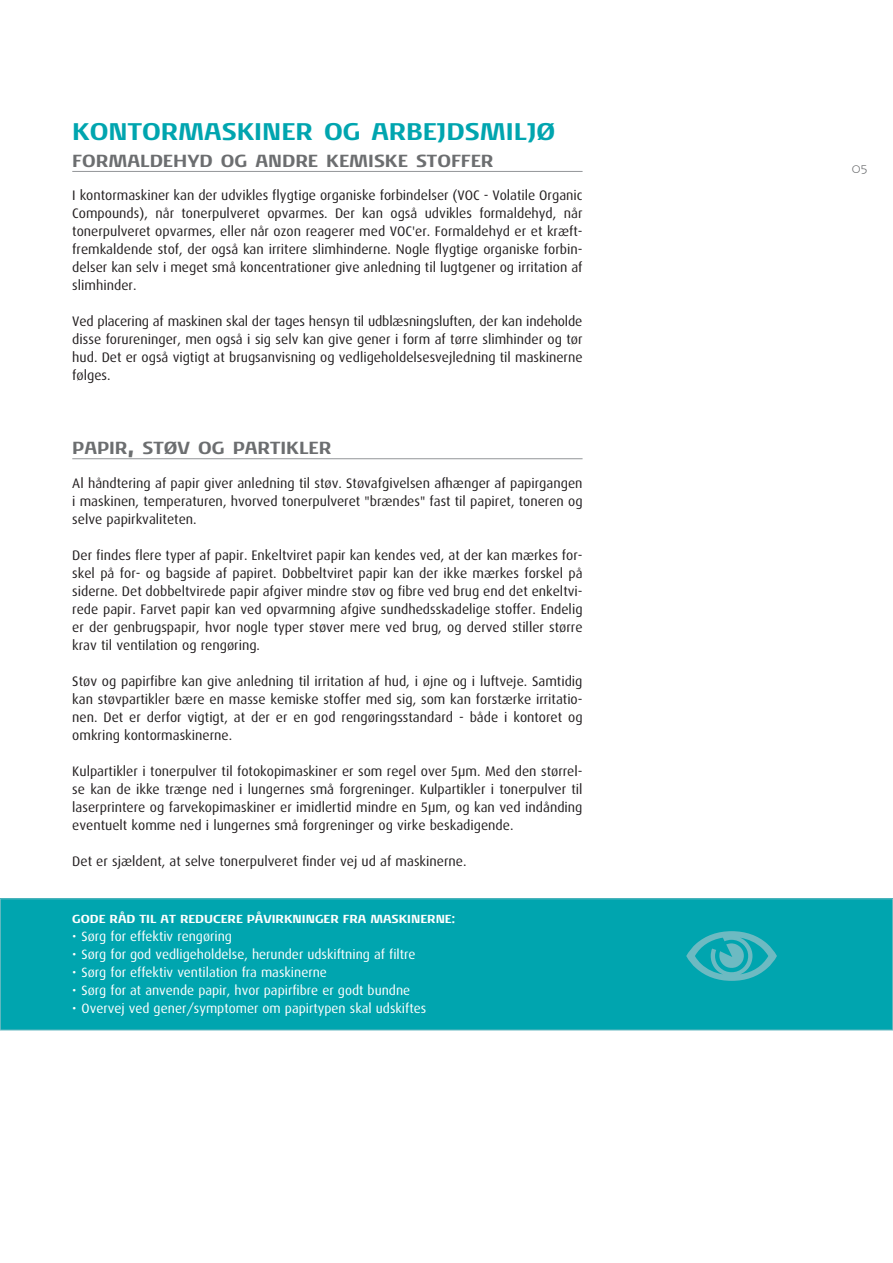
<style>
.page{position:relative;width:893px;height:1263px;background:#fff}
.page>*{position:absolute;margin:0;border:0;box-sizing:border-box;transform-origin:0 0}
.t1{font:108px "TT4567 O00";color:#6dbac2}
.t2{font:700 24.75px "Noa LT Std";color:#00a5af}
.t3{font:700 18px "Noa LT Std";color:#6c6e70}
.t4{font:13.8px/18px "Dax";color:#231f20;text-align:justify}
.t5{font:13.5px "Dax";color:#fff}
.t6{font:300 13.5px "Noa LT Std";color:#6c6e70}
.t7{font:700 12px "Noa LT Std";color:#fff}
.s1{font-size:24px}
</style>
<div class="page">
<div style="left:0;top:899px;width:893px;height:131px;background:#00a5af"></div>
<div style="left:0;top:898px;width:893px;height:132px;border:1px solid #6dbac2"></div>
<hr style="left:72px;top:171px;width:511px;height:1px;background:#939598">
<hr style="left:72px;top:458px;width:511px;height:1px;background:#939598">
<h2 class="t2" style="left:72px;top:123px;width:484px">KONTORMASKINER OG ARBEJDSMILJØ</h2>
<h3 class="t3" style="left:72px;top:154px;width:423px">FORMALDEHYD OG ANDRE KEMISKE STOFFER</h3>
<p class="t4" style="left:72px;top:187px;width:512px">I kontormaskiner kan der udvikles flygtige organiske forbindelser (VOC - Volatile Organic Compounds), når tonerpulveret opvarmes. Der kan også udvikles formaldehyd, når tonerpulveret opvarmes, eller når ozon reagerer med VOC'er. Formaldehyd er et kræft&shy;fremkaldende stof, der også kan irritere slimhinderne. Nogle flygtige organiske forbin&shy;delser kan selv i meget små koncentrationer give anledning til lugtgener og irritation af slimhinder.</p>
<p class="t4" style="left:72px;top:313px;width:512px">Ved placering af maskinen skal der tages hensyn til udblæsningsluften, der kan indeholde disse forureninger, men også i sig selv kan give gener i form af tørre slimhinder og tør hud. Det er også vigtigt at brugsanvisning og vedligeholdelsesvejledning til maskinerne følges.</p>
<h3 class="t3" style="left:72px;top:441px;width:261px">PAPIR<span class="s1">,</span> STØV OG PARTIKLER</h3>
<p class="t4" style="left:72px;top:475px;width:512px">Al håndtering af papir giver anledning til støv. Støvafgivelsen afhænger af papirgangen i maskinen, temperaturen, hvorved tonerpulveret "brændes" fast til papiret, toneren og selve papirkvaliteten.</p>
<p class="t4" style="left:72px;top:547px;width:512px">Der findes flere typer af papir. Enkeltviret papir kan kendes ved, at der kan mærkes for&shy;skel på for- og bagside af papiret. Dobbeltviret papir kan der ikke mærkes forskel på siderne. Det dobbeltvirede papir afgiver mindre støv og fibre ved brug end det enkeltvi&shy;rede papir. Farvet papir kan ved opvarmning afgive sundhedsskadelige stoffer. Endelig er der genbrugspapir, hvor nogle typer støver mere ved brug, og derved stiller større krav til ventilation og rengøring.</p>
<p class="t4" style="left:72px;top:673px;width:512px">Støv og papirfibre kan give anledning til irritation af hud, i øjne og i luftveje. Samtidig kan støvpartikler bære en masse kemiske stoffer med sig, som kan forstærke irritatio&shy;nen. Det er derfor vigtigt, at der er en god rengøringsstandard - både i kontoret og omkring kontormaskinerne.</p>
<p class="t4" style="left:72px;top:763px;width:512px">Kulpartikler i tonerpulver til fotokopimaskiner er som regel over 5μm. Med den størrel&shy;se kan de ikke trænge ned i lungernes små forgreninger. Kulpartikler i tonerpulver til laserprintere og farvekopimaskiner er imidlertid mindre en 5μm, og kan ved indånding eventuelt komme ned i lungernes små forgreninger og virke beskadigende.</p>
<p class="t4" style="left:72px;top:853px;width:396px">Det er sjældent, at selve tonerpulveret finder vej ud af maskinerne.</p>
<p class="t7" style="left:72px;top:915px;width:384px">GODE RÅD TIL AT REDUCERE PÅVIRKNINGER FRA MASKINERNE:</p>
<p class="t5" style="left:72px;top:930px;width:161px">• Sørg for effektiv rengøring</p>
<p class="t5" style="left:72px;top:948px;width:345px">• Sørg for god vedligeholdelse, herunder udskiftning af filtre</p>
<p class="t5" style="left:72px;top:966px;width:256px">• Sørg for effektiv ventilation fra maskinerne</p>
<p class="t5" style="left:72px;top:984px;width:339px">• Sørg for at anvende papir, hvor papirfibre er godt bundne</p>
<p class="t5" style="left:72px;top:1002px;width:355px">• Overvej ved gener/symptomer om papirtypen skal udskiftes</p>
<p class="t6" style="left:852px;top:163px;width:17px">05</p>
<h1 class="t1" style="left:678px;top:890px;width:109px">-</h1>
</div>
